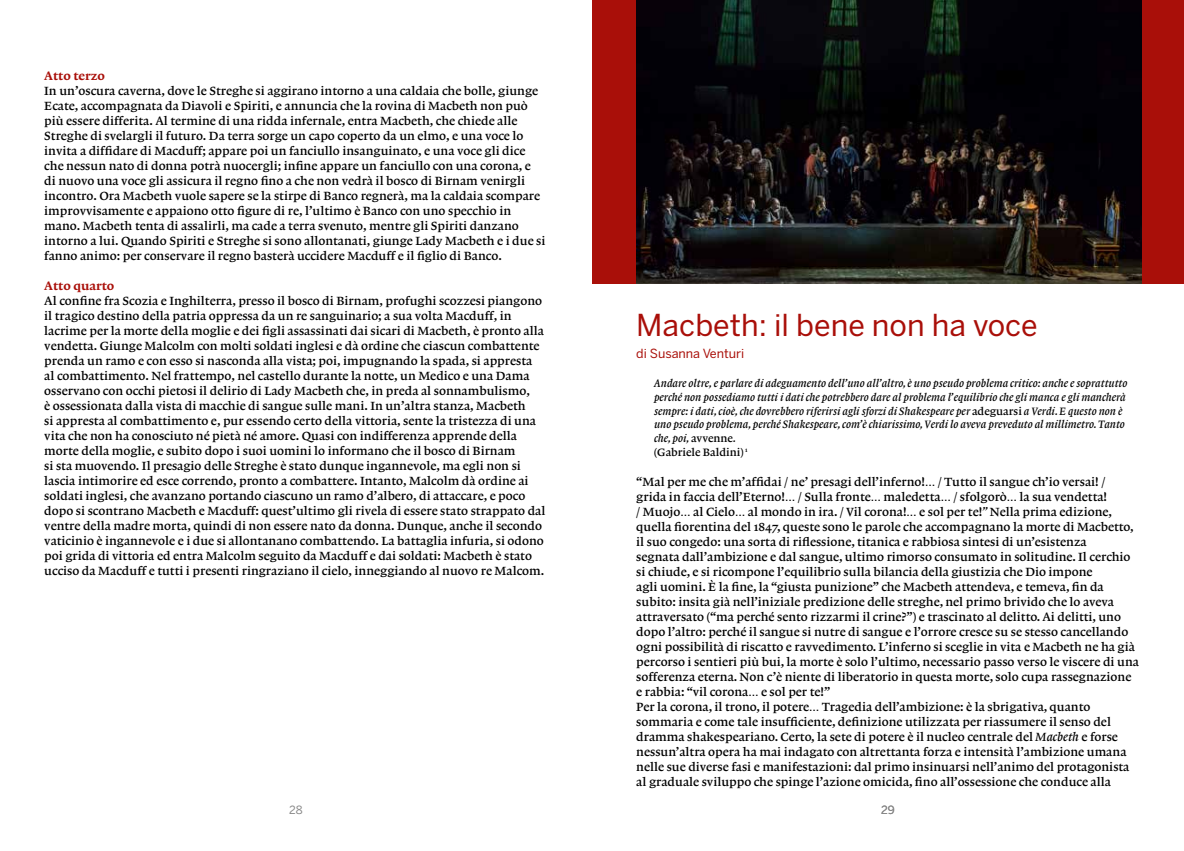
<style>
.page{position:relative;width:1184px;height:851px;background:#fff}
.page>*{position:absolute;margin:0;border:0;box-sizing:border-box;transform-origin:0 0}
.t1{font:30px "Benton Sans";color:#a90f09}
.t2{font:12.5px/15px "Lexicon No 1 Roman B";color:#000}
.t3{font:12.5px "Lexicon No 1 Roman D";color:#a90f09}
.t4{font:12.5px "Benton Sans";color:#a90f09}
.t5{font:11.25px/13.8px "Lexicon No 1 Italic B";color:#000}
.t6{font:11.25px "Lexicon No 1 Roman B";color:#000}
.t7{font:11.25px "Benton Sans";color:#878787}
.s1{font-family:"Lexicon No 1 Roman B"}
.s2{font-family:"Benton Sans"}
.s3{font-family:"Lexicon No 1 Italic B"}
</style>
<div class="page">
<div style="left:592px;top:0;width:591px;height:283px;background:#a90f09"></div>
<img style="left:636px;top:0;width:505px;height:283px">
<p class="t3" style="left:44px;top:69px;width:62px">Atto terzo</p>
<p class="t2" style="left:44px;top:83px;width:502px">In un’oscura caverna, dove le Streghe si aggirano intorno a una caldaia che bolle, giunge Ecate, accompagnata da Diavoli e Spiriti, e annuncia che la rovina di Macbeth non può più essere differita. Al termine di una ridda infernale, entra Macbeth, che chiede alle Streghe di svelargli il futuro. Da terra sorge un capo coperto da un elmo, e una voce lo invita a diffidare di Macduff; appare poi un fanciullo insanguinato, e una voce gli dice che nessun nato di donna potrà nuocergli; infine appare un fanciullo con una corona, e di nuovo una voce gli assicura il regno fino a che non vedrà il bosco di Birnam venirgli incontro. Ora Macbeth vuole sapere se la stirpe di Banco regnerà, ma la caldaia scompare improvvisamente e appaiono otto figure di re, l’ultimo è Banco con uno specchio in mano. Macbeth tenta di assalirli, ma cade a terra svenuto, mentre gli Spiriti danzano intorno a lui. Quando Spiriti e Streghe si sono allontanati, giunge Lady Macbeth e i due si fanno animo: per conservare il regno basterà uccidere Macduff e il figlio di Banco.</p>
<p class="t3" style="left:44px;top:279px;width:72px">Atto quarto</p>
<p class="t2" style="left:44px;top:293px;width:502px">Al confine fra Scozia e Inghilterra, presso il bosco di Birnam, profughi scozzesi piangono il tragico destino della patria oppressa da un re sanguinario; a sua volta Macduff, in lacrime per la morte della moglie e dei figli assassinati dai sicari di Macbeth, è pronto alla vendetta. Giunge Malcolm con molti soldati inglesi e dà ordine che ciascun combattente prenda un ramo e con esso si nasconda alla vista; poi, impugnando la spada, si appresta al combattimento. Nel frattempo, nel castello durante la notte, un Medico e una Dama osservano con occhi pietosi il delirio di Lady Macbeth che, in preda al sonnambulismo,<br>è ossessionata dalla vista di macchie di sangue sulle mani. In un’altra stanza, Macbeth<br>si appresta al combattimento e, pur essendo certo della vittoria, sente la tristezza di una vita che non ha conosciuto né pietà né amore. Quasi con indifferenza apprende della morte della moglie, e subito dopo i suoi uomini lo informano che il bosco di Birnam<br>si sta muovendo. Il presagio delle Streghe è stato dunque ingannevole, ma egli non si lascia intimorire ed esce correndo, pronto a combattere. Intanto, Malcolm dà ordine ai soldati inglesi, che avanzano portando ciascuno un ramo d’albero, di attaccare, e poco dopo si scontrano Macbeth e Macduff: quest’ultimo gli rivela di essere stato strappato dal ventre della madre morta, quindi di non essere nato da donna. Dunque, anche il secondo vaticinio è ingannevole e i due si allontanano combattendo. La battaglia infuria, si odono poi grida di vittoria ed entra Malcolm seguito da Macduff e dai soldati: Macbeth è stato ucciso da Macduff e tutti i presenti ringraziano il cielo, inneggiando al nuovo re Malcom.</p>
<h1 class="t1" style="left:636px;top:307px;width:403px">Macbeth: il bene non ha voce</h1>
<p class="t4" style="left:636px;top:346px;width:110px">di Susanna Venturi</p>
<p class="t5" style="left:654px;top:376px;width:475px">Andare oltre, e parlare di adeguamento dell’uno all’altro, è uno pseudo problema critico: anche e soprattutto perché non possediamo tutti i dati che potrebbero dare al problema l’equilibrio che gli manca e gli mancherà sempre: i dati, cioè, che dovrebbero riferirsi agli sforzi di Shakespeare per <span class="s1">adeguarsi</span> a Verdi. E questo non è uno pseudo problema, perché Shakespeare, com’è chiarissimo, Verdi lo aveva preveduto al millimetro. Tanto che, poi, <span class="s1">avvenne</span>.</p>
<p class="t6" style="left:654px;top:446px;width:95px">(Gabriele Baldini) <sup>1</sup></p>
<p class="t2" style="left:636px;top:474px;width:504px">“Mal per me che m’affidai / ne’ presagi dell’inferno!<span class="s2">…</span> / Tutto il sangue ch’io versai! /<br>grida in faccia dell’Eterno!<span class="s2">…</span> / Sulla fronte<span class="s2">…</span> maledetta<span class="s2">…</span> / sfolgorò<span class="s2">…</span> la sua vendetta!<br>/ Muojo<span class="s2">…</span> al Cielo<span class="s2">…</span> al mondo in ira. / Vil corona!<span class="s2">…</span> e sol per te!<span class="s3">”</span> Nella prima edizione, quella fiorentina del 1847, queste sono le parole che accompagnano la morte di Macbetto, il suo congedo: una sorta di riflessione, titanica e rabbiosa sintesi di un’esistenza<br>segnata dall’ambizione e dal sangue, ultimo rimorso consumato in solitudine. Il cerchio si chiude, e si ricompone l’equilibrio sulla bilancia della giustizia che Dio impone<br>agli uomini. È la fine, la “giusta punizione” che Macbeth attendeva, e temeva, fin da subito: insita già nell’iniziale predizione delle streghe, nel primo brivido che lo aveva attraversato (“ma perché sento rizzarmi il crine?”) e trascinato al delitto. Ai delitti, uno dopo l’altro: perché il sangue si nutre di sangue e l’orrore cresce su se stesso cancellando ogni possibilità di riscatto e ravvedimento. L’inferno si sceglie in vita e Macbeth ne ha già percorso i sentieri più bui, la morte è solo l’ultimo, necessario passo verso le viscere di una sofferenza eterna. Non c’è niente di liberatorio in questa morte, solo cupa rassegnazione e rabbia: “vil corona<span class="s2">…</span> e sol per te!”<br>Per la corona, il trono, il potere<span class="s2">…</span> Tragedia dell’ambizione: è la sbrigativa, quanto sommaria e come tale insufficiente, definizione utilizzata per riassumere il senso del dramma shakespeariano. Certo, la sete di potere è il nucleo centrale del <span class="s3">Macbeth</span> e forse nessun’altra opera ha mai indagato con altrettanta forza e intensità l’ambizione umana nelle sue diverse fasi e manifestazioni: dal primo insinuarsi nell’animo del protagonista al graduale sviluppo che spinge l’azione omicida, fino all’ossessione che conduce alla</p>
<p class="t7" style="left:289px;top:803px;width:15px">28</p>
<p class="t7" style="left:881px;top:803px;width:15px">29</p>
</div>
